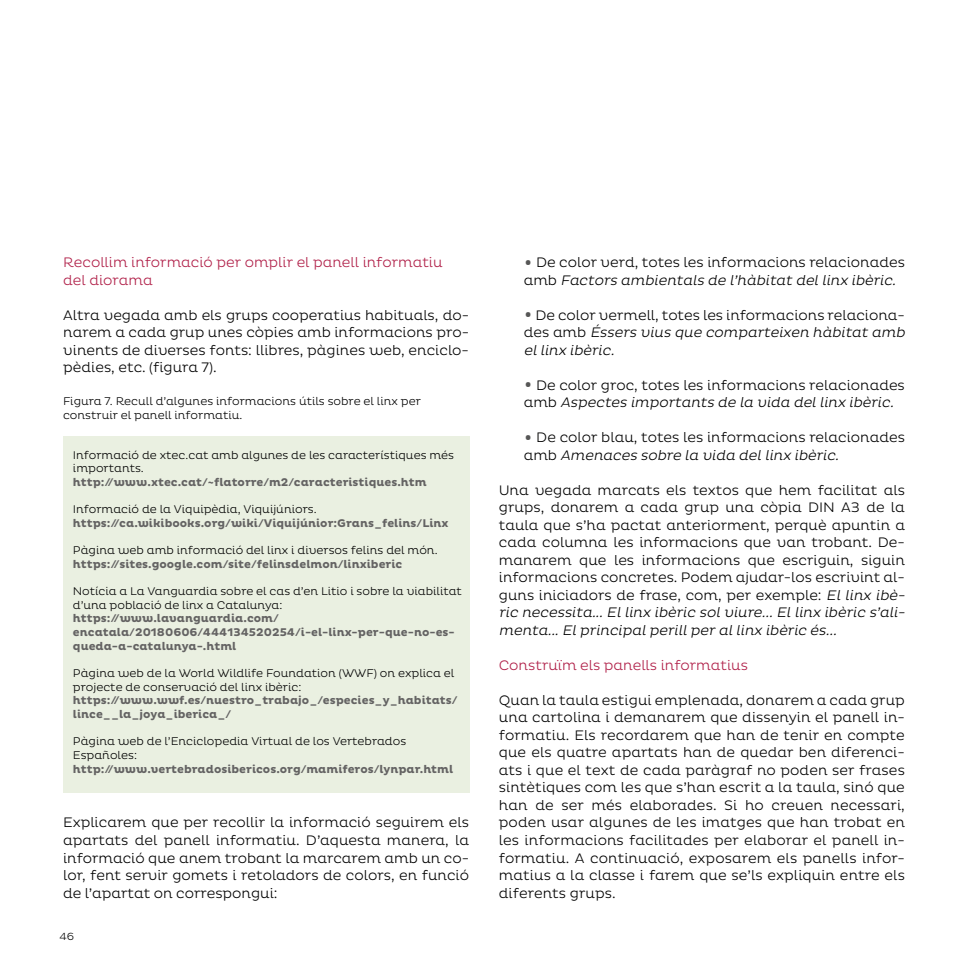
<style>
.page{position:relative;width:968px;height:968px;background:#fff}
.page>*{position:absolute;margin:0;border:0;box-sizing:border-box;transform-origin:0 0}
.t1{font:300 14px/17.5px "Pluto";color:#000}
.t2{font:300 14px/17.5px "Pluto";color:#b01f48}
.t3{font:300 11.38px/13.7px "Pluto";color:#000}
.t4{font:700 11.38px/13.7px "Pluto";color:#646363}
.t5{font:300 10.5px "Pluto";color:#000}
.s1{font-size:28px;color:#575756}
.s2{font-style:italic}
</style>
<div class="page">
<div style="left:63px;top:436px;width:406px;height:356px;background:#eaf0e1"></div>
<p class="t2" style="left:63px;top:254px;width:381px">Recollim informació per omplir el panell informatiu del diorama</p>
<p class="t1" style="left:63px;top:306px;width:407px;text-align:justify">Altra vegada amb els grups cooperatius habituals, do&shy;narem a cada grup unes còpies amb informacions pro&shy;vinents de diverses fonts: llibres, pàgines web, enciclo&shy;pèdies, etc. (figura 7).</p>
<p class="t3" style="left:63px;top:394px;width:359px">Figura 7. Recull d’algunes informacions útils sobre el linx per construir el panell informatiu.</p>
<p class="t3" style="left:73px;top:448px;width:382px">Informació de xtec.cat amb algunes de les característiques més importants.</p>
<p class="t4" style="left:73px;top:475px;width:355px">http://www.xtec.cat/~flatorre/m2/caracteristiques.htm</p>
<p class="t3" style="left:73px;top:502px;width:245px">Informació de la Viquipèdia, Viquijúniors.</p>
<p class="t4" style="left:73px;top:516px;width:377px">https://ca.wikibooks.org/wiki/Viquijúnior:Grans_felins/Linx</p>
<p class="t3" style="left:73px;top:543px;width:366px">Pàgina web amb informació del linx i diversos felins del món.</p>
<p class="t4" style="left:73px;top:557px;width:331px">https://sites.google.com/site/felinsdelmon/linxiberic</p>
<p class="t3" style="left:73px;top:584px;width:390px">Notícia a La Vanguardia sobre el cas d’en Litio i sobre la viabilitat d’una població de linx a Catalunya:</p>
<p class="t4" style="left:73px;top:612px;width:383px">https://www.lavanguardia.com/ encatala/20180606/444134520254/i-el-linx-per-que-no-es&shy;queda-a-catalunya-.html</p>
<p class="t3" style="left:73px;top:666px;width:383px">Pàgina web de la World Wildlife Foundation (WWF) on explica el projecte de conservació del linx ibèric:</p>
<p class="t4" style="left:73px;top:694px;width:386px">https://www.wwf.es/nuestro_trabajo_/especies_y_habitats/ lince__la_joya_iberica_/</p>
<p class="t3" style="left:73px;top:734px;width:335px">Pàgina web de l’Enciclopedia Virtual de los Vertebrados<br>Españoles:</p>
<p class="t4" style="left:73px;top:762px;width:382px">http://www.vertebradosibericos.org/mamiferos/lynpar.html</p>
<p class="t1" style="left:63px;top:814px;width:407px;text-align:justify">Explicarem que per recollir la informació seguirem els apartats del panell informatiu. D’aquesta manera, la informació que anem trobant la marcarem amb un co&shy;lor, fent servir gomets i retoladors de colors, en funció de l’apartat on correspongui:</p>
<p class="t5" style="left:60px;top:930px;width:16px">46</p>
<p class="t1" style="left:523px;top:254px;width:383px"><span class="s1">•</span> De color verd, totes les informacions relacionades a m b <span class="s2">Factors ambientals de l’hàbitat dellinx ibèric.</span></p>
<p class="t1" style="left:523px;top:306px;width:385px"><span class="s1">•</span> De color vermell, totes les informacions relaciona&shy;d e s a m b <span class="s2">Éssers vius que comparteixen hàbitat amb ellinx ibèric.</span></p>
<p class="t1" style="left:523px;top:376px;width:382px"><span class="s1">•</span> De color groc, totes les informacions relacionades a m b <span class="s2">Aspectes importants de la vida dellinx ibèric.</span></p>
<p class="t1" style="left:523px;top:429px;width:382px"><span class="s1">•</span> De color blau, totes les informacions relacionades a m b <span class="s2">Amenaces sobre la vida dellinx ibèric.</span></p>
<p class="t1" style="left:499px;top:481px;width:410px">Una vegada marcats els textos que hem facilitat als grups, donarem a cada grup una còpia DIN A3 de la taula que s’ha pactat anteriorment, perquè apuntin a cada columna les informacions que van trobant. De&shy;manarem que les informacions que escriguin, siguin informacions concretes. Podem ajudar-los escrivint al&shy;guns iniciadors de frase, com, per exemple: <span class="s2">El linx ibè&shy;ric necessita... El linx ibèric sol viure... El linx ibèric s’ali&shy;menta...Elprincipalperillper allinx ibèric és...</span></p>
<p class="t2" style="left:499px;top:656px;width:250px">Construïm els panells informatius</p>
<p class="t1" style="left:499px;top:691px;width:407px;text-align:justify">Quan la taula estigui emplenada, donarem a cada grup una cartolina i demanarem que dissenyin el panell in&shy;formatiu. Els recordarem que han de tenir en compte que els quatre apartats han de quedar ben diferenci&shy;ats i que el text de cada paràgraf no poden ser frases sintètiques com les que s’han escrit a la taula, sinó que han de ser més elaborades. Si ho creuen necessari, poden usar algunes de les imatges que han trobat en les informacions facilitades per elaborar el panell in&shy;formatiu. A continuació, exposarem els panells infor&shy;matius a la classe i farem que se’ls expliquin entre els diferents grups.</p>
</div>
